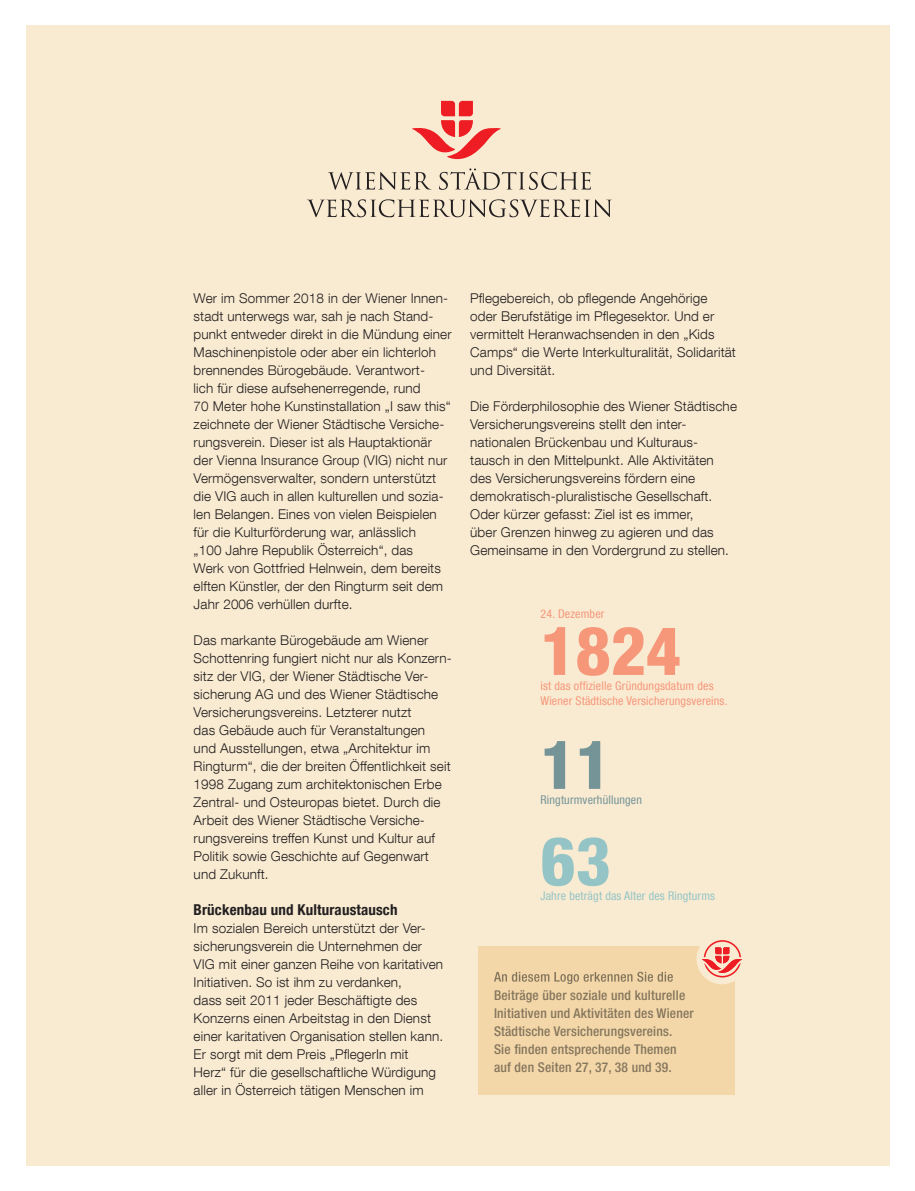
<style>
.page{position:relative;width:915px;height:1191px;background:#fff}
.page>*{position:absolute;margin:0;border:0;box-sizing:border-box;transform-origin:0 0}
.t1{font:800 condensed 67.5px "Helvetica Neue LT Com";color:#f6977a}
.t2{font:800 condensed 67.5px "Helvetica Neue LT Com";color:#94c4c6}
.t3{font:800 condensed 67.5px "Helvetica Neue LT Com";color:#749498}
.t4{font:700 condensed 15px "Helvetica Neue LT Com";letter-spacing:.01em;color:#231f20}
.t5{font:300 13.5px/18px "Helvetica Neue LT Com";letter-spacing:.01em;color:#231f20}
.t6{font:500 condensed 13.5px/18px "Helvetica Neue LT Com";letter-spacing:.015em;color:#84765d}
.t7{font:condensed 12px/15px "Helvetica Neue LT Com";letter-spacing:.015em;color:#f6977a}
.t8{font:condensed 12px "Helvetica Neue LT Com";letter-spacing:.015em;color:#94c4c6}
.t9{font:condensed 12px "Helvetica Neue LT Com";letter-spacing:.015em;color:#749498}
</style>
<div class="page">
<div style="left:26px;top:25px;width:863px;height:1140px;background:#f9ebd2"></div>
<div style="left:477px;top:946px;width:256px;height:148px;background:#f4d7a9"></div>
<div style="left:696px;top:933px;width:51px;height:51px;background:#f9ebd2;border-radius:50%"></div>
<svg style="left:699px;top:940px;width:44px;height:37px"></svg>
<svg style="left:494px;top:971px;width:179px;height:13px"></svg>
<svg style="left:412px;top:101px;width:88px;height:59px"></svg>
<svg style="left:328px;top:172px;width:103px;height:18px"></svg>
<svg style="left:439px;top:168px;width:152px;height:22px"></svg>
<svg style="left:307px;top:199px;width:304px;height:18px"></svg>
<p class="t5" style="left:193px;top:289px;width:259px">Wer im Sommer 2018 in der Wiener Innen&shy;stadt unterwegs war, sah je nach Stand&shy;punkt entweder direkt in die Mündung einer Maschinenpistole oder aber ein lichterloh brennendes Bürogebäude. Verantwort-<br>lich für diese aufsehenerregende, rund<br>70 Meter hohe Kunstinstallation „I saw this“ zeichnete der Wiener Städtische Versiche&shy;rungsverein. Dieser ist als Hauptaktionär der Vienna Insurance Group (VIG) nicht nur Vermögensverwalter, sondern unterstützt die VIG auch in allen kulturellen und sozia&shy;len Belangen. Eines von vielen Beispielen für die Kulturförderung war, anlässlich<br>„100 Jahre Republik Österreich“, das<br>Werk von Gottfried Helnwein, dem bereits elften Künstler, der den Ringturm seit dem Jahr 2006 verhüllen durfte.</p>
<p class="t5" style="left:193px;top:631px;width:260px">Das markante Bürogebäude am Wiener Schottenring fungiert nicht nur als Konzern&shy;sitz der VIG, der Wiener Städtische Ver&shy;sicherung AG und des Wiener Städtische Versicherungsvereins. Letzterer nutzt<br>das Gebäude auch für Veranstaltungen<br>und Aus stellungen, etwa „Architektur im Ringturm“, die der breiten Öffentlichkeit seit 1998 Zugang zum architektonischen Erbe Zentral- und Osteuropas bietet. Durch die Arbeit des Wiener Städtische Versiche&shy;rungsvereins treffen Kunst und Kultur auf Politik sowie Geschichte auf Gegenwart und Zukunft.</p>
<p class="t4" style="left:193px;top:901px;width:205px">Brückenbau und Kulturaustausch</p>
<p class="t5" style="left:193px;top:919px;width:251px">Im sozialen Bereich unterstützt der Ver&shy;sicherungsverein die Unternehmen der VIG mit einer ganzen Reihe von karitativen Initiativen. So ist ihm zu verdanken,<br>dass seit 2011 jeder Beschäftigte des Konzerns einen Arbeitstag in den Dienst einer karitativen Organisation stellen kann.<br>Er sorgt mit dem Preis „PflegerIn mit Herz“ für die gesellschaftliche Würdigung aller in Österreich tätigen Menschen im</p>
<p class="t5" style="left:470px;top:289px;width:267px">Pflege bereich, ob pflegende Angehörige oder Berufstätige im Pflegesektor. Und er vermittelt Heranwachsenden in den „Kids Camps“ die Werte Interkulturalität, Solidarität und Diversität.</p>
<p class="t5" style="left:470px;top:397px;width:268px">Die Förderphilosophie des Wiener Städtische Versicherungsvereins stellt den inter&shy;nationalen Brückenbau und Kulturaus&shy;tausch in den Mittelpunkt. Alle Aktivitäten des Versicherungsvereins fördern eine demokratisch-pluralistische Gesellschaft.<br>Oder kürzer gefasst: Ziel ist es immer,<br>über Grenzen hinweg zu agieren und das Gemeinsame in den Vordergrund zu stellen.</p>
<p class="t7" style="left:540px;top:606px;width:65px">24. Dezember</p>
<h1 class="t1" style="left:540px;top:609px;width:142px">1824</h1>
<p class="t7" style="left:540px;top:678px;width:188px">ist das offizielle Gründungsdatum des<br>Wiener Städtische Versicherungsvereins.</p>
<h1 class="t3" style="left:540px;top:723px;width:72px">11</h1>
<p class="t9" style="left:540px;top:792px;width:103px">Ringturmverhüllungen</p>
<h1 class="t2" style="left:540px;top:820px;width:72px">63</h1>
<p class="t8" style="left:540px;top:889px;width:176px">Jahre beträgt das Alter des Ringturms</p>
<p class="t6" style="left:494px;top:985px;width:201px">Beiträge über soziale und kulturelle Initiativen und Aktivitäten des Wiener Städtische Versicherungsvereins.<br>Sie finden entsprechende Themen auf den Seiten 27, 37, 38 und 39.</p>
</div>
